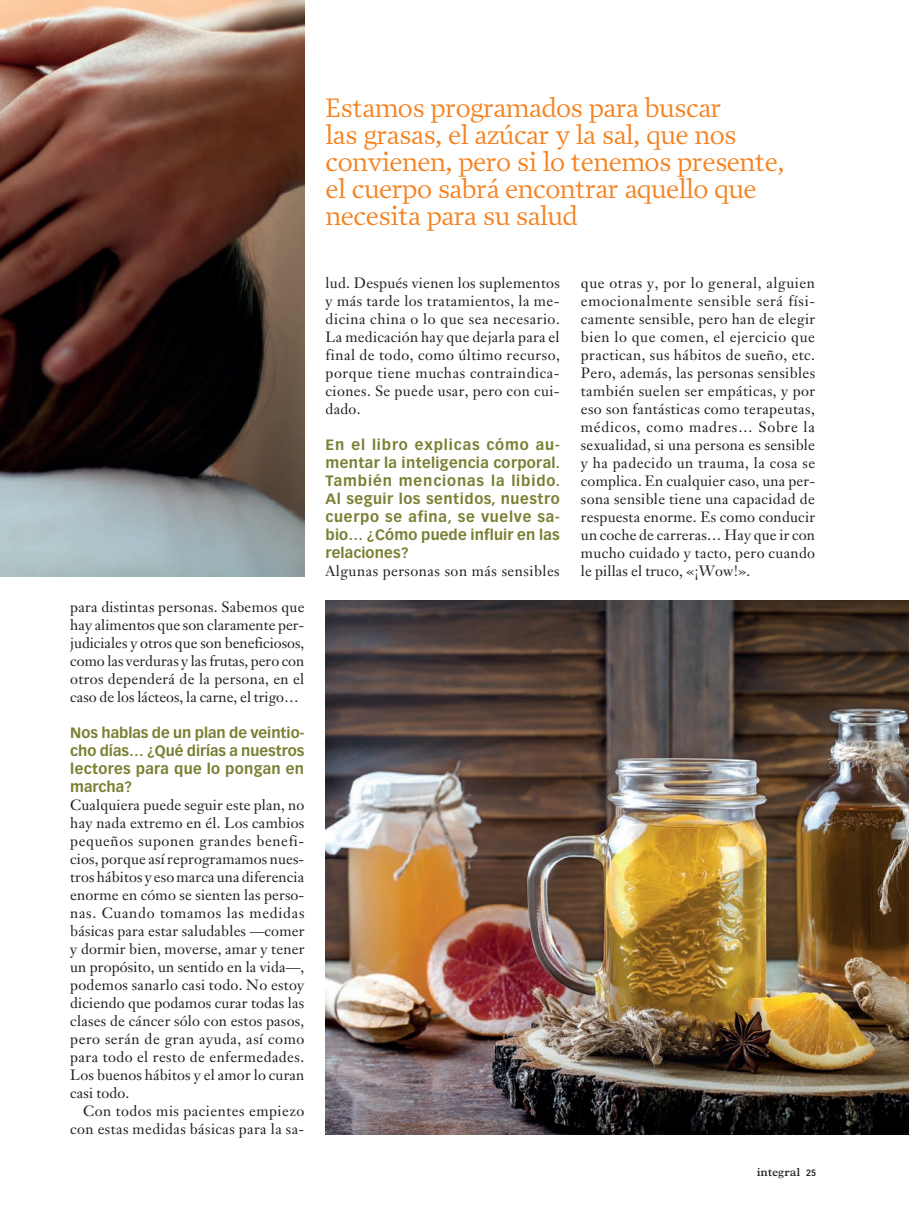
<style>
.page{position:relative;width:909px;height:1224px;background:#fff}
.page>*{position:absolute;margin:0;border:0;box-sizing:border-box;transform-origin:0 0}
.t1{font:27px/27px "Prensa";letter-spacing:-.025em;color:#f58220}
.t2{font:14.7px/18px "Janson Text";letter-spacing:.025em;color:#231f20;text-align:justify}
.t3{font:700 14.7px/18px "Vectora LH";letter-spacing:.01em;color:#7a7f33;text-align:justify}
.t4{font:700 12px "Plantin";letter-spacing:-.03em;color:#231f20}
.s1{font-family:"Vectora LH";font-size:9px}
</style>
<div class="page">
<img style="left:0;top:0;width:304px;height:576px">
<img style="left:325px;top:600px;width:583px;height:534px">
<svg style="left:0;top:0;width:7px;height:2px"></svg>
<p class="t2" style="left:70px;top:598px;width:235px">para distintas personas. Sabemos que hay alimentos que son claramente per&shy;judiciales y otros que son beneficiosos, como las verduras y las frutas, pero con otros dependerá de la persona, en el caso de los lácteos, la carne, el trigo…</p>
<p class="t3" style="left:70px;top:724px;width:235px">Nos hablas de un plan de veintio&shy;cho días… ¿Qué dirías a nuestros lectores para que lo pongan en marcha?</p>
<p class="t2" style="left:70px;top:796px;width:236px">Cualquiera puede seguir este plan, no hay nada extremo en él. Los cambios pequeños suponen grandes benefi&shy;cios, porque así reprogramamos nues&shy;tros hábitos y eso marca una diferencia enorme en cómo se sienten las perso&shy;nas. Cuando tomamos las medidas básicas para estar saludables —comer y dormir bien, moverse, amar y tener un propósito, un sentido en la vida—, podemos sanarlo casi todo. No estoy diciendo que podamos curar todas las clases de cáncer sólo con estos pasos, pero serán de gran ayuda, así como para todo el resto de enfermedades.<br>Los buenos hábitos y el amor lo curan casi todo.</p>
<p class="t2" style="left:70px;top:1101px;width:235px;text-align:right">Con todos mis pacientes empiezo con estas medidas básicas para la sa-</p>
<h1 class="t1" style="left:325px;top:94px;width:460px">Estamos programados para buscar<br>las grasas, el azúcar y la sal, que nos convienen, pero si lo tenemos presente, el cuerpo sabrá encontrar aquello que necesita para su salud</h1>
<p class="t2" style="left:325px;top:274px;width:236px">lud. Después vienen los suplementos y más tarde los tratamientos, la me&shy;dicina china o lo que sea necesario.<br>La medicación hay que dejarla para el final de todo, como último recurso, porque tiene muchas contraindica&shy;ciones. Se puede usar, pero con cui&shy;dado.</p>
<p class="t3" style="left:325px;top:436px;width:236px">En el libro explicas cómo au&shy;mentar la inteligencia corporal.<br>También mencionas la libido.<br>Al seguir los sentidos, nuestro cuerpo se afina, se vuelve sa&shy;bio… ¿Cómo puede influir en las relaciones?</p>
<p class="t2" style="left:325px;top:562px;width:235px">Algunas personas son más sensibles</p>
<p class="t2" style="left:580px;top:274px;width:236px">que otras y, por lo general, alguien emocionalmente sensible será físi&shy;camente sensible, pero han de elegir bien lo que comen, el ejercicio que practican, sus hábitos de sueño, etc.<br>Pero, además, las personas sensibles también suelen ser empáticas, y por eso son fantásticas como terapeutas, médicos, como madres… Sobre la sexualidad, si una persona es sensible y ha padecido un trauma, la cosa se complica. En cualquier caso, una per&shy;sona sensible tiene una capacidad de respuesta enorme. Es como conducir un coche de carreras… Hay que ir con mucho cuidado y tacto, pero cuando le pillas el truco, «¡Wow!».</p>
<p class="t4" style="left:756px;top:1164px;width:61px">integral <span class="s1">25</span></p>
</div>
